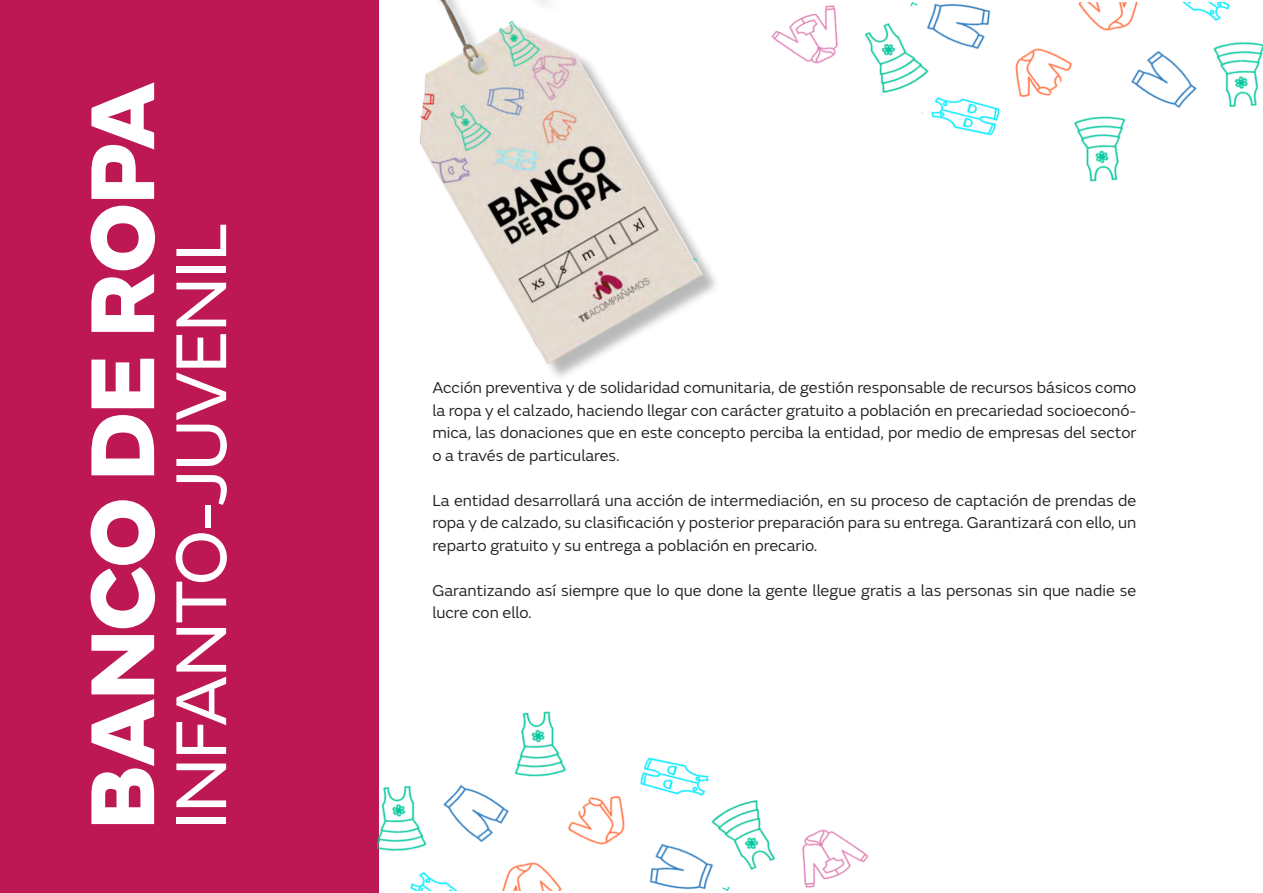
<style>
.page{position:relative;width:1263px;height:893px;background:#fff}
.page>*{position:absolute;margin:0;border:0;box-sizing:border-box;transform-origin:0 0}
.t1{font:800 94.5px "FS Emeric";letter-spacing:-.02em;color:#fff}
.t2{font:75px "FS Emeric";letter-spacing:-.02em;color:#fff}
.t3{font:16.5px/22.5px "FS Emeric";color:#231f20;text-align:justify}
</style>
<div class="page">
<img style="left:378px;top:0;width:329px;height:368px">
<div style="left:0;top:0;width:378px;height:893px;background:#bd1853"></div>
<img style="left:377px;top:698px;width:492px;height:193px">
<img style="left:771px;top:2px;width:492px;height:180px">
<p class="t1" style="left:46px;top:830px;width:750px;rotate:-90deg">BANCO DE ROPA</p>
<p class="t2" style="left:147px;top:830px;width:609px;rotate:-90deg">INFANTO-JUVENIL</p>
<p class="t3" style="left:432px;top:375px;width:706px">Acción preventiva y de solidaridad comunitaria, de gestión responsable de recursos básicos como la ropa y el calzado, haciendo llegar con carácter gratuito a población en precariedad socioeconó&shy;mica, las donaciones que en este concepto perciba la entidad, por medio de empresas del sector o a través de particulares.</p>
<p class="t3" style="left:432px;top:488px;width:705px">La entidad desarrollará una acción de intermediación, en su proceso de captación de prendas de ropa y de calzado, su clasificación y posterior preparación para su entrega. Garantizará con ello, un reparto gratuito y su entrega a población en precario.</p>
<p class="t3" style="left:432px;top:578px;width:705px">Garantizando así siempre que lo que done la gente llegue gratis a las personas sin que nadie se lucre con ello.</p>
</div>
